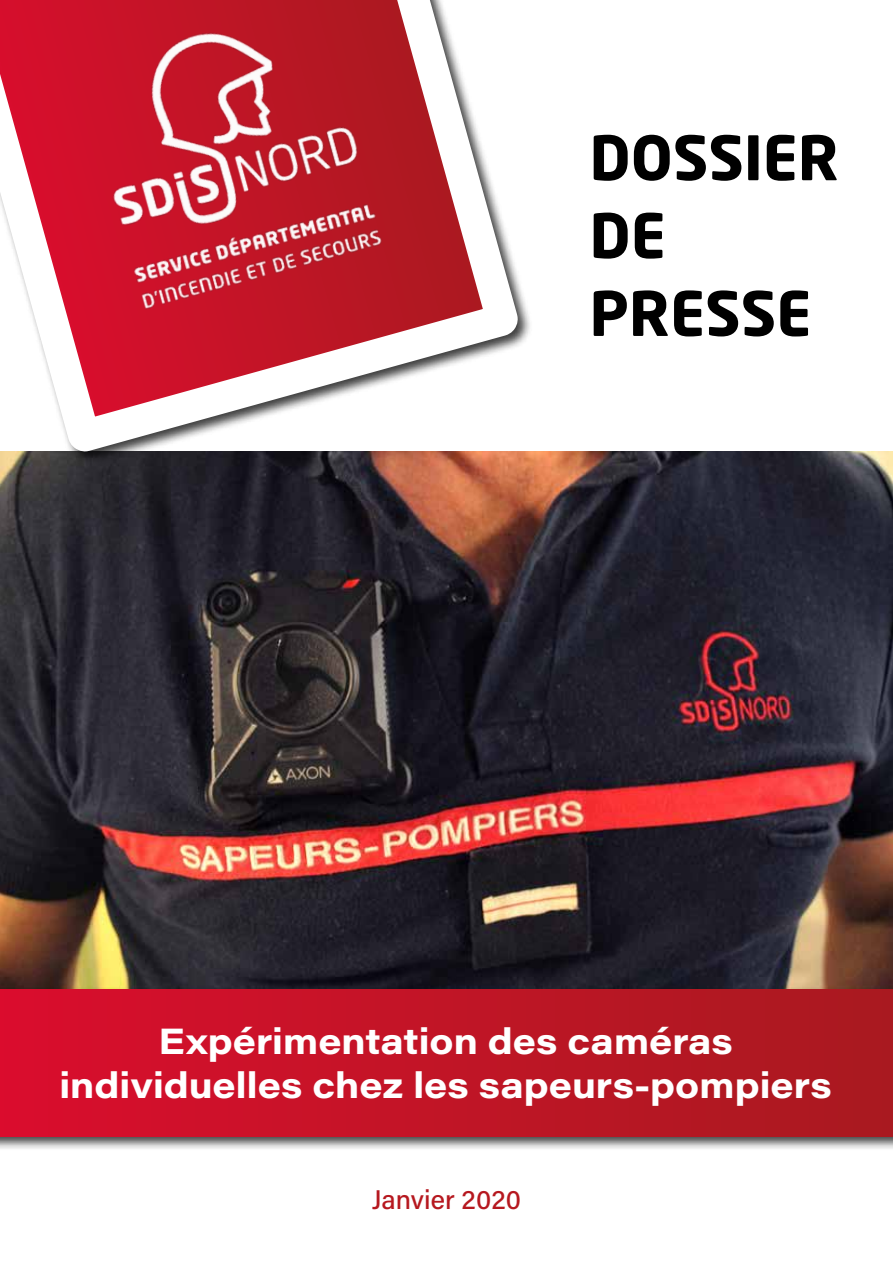
<style>
.page{position:relative;width:893px;height:1263px;background:#fff}
.page>*{position:absolute;margin:0;border:0;box-sizing:border-box;transform-origin:0 0}
.t1{font:700 60.6px/77.8px "Neo Sans";color:#000}
.t2{font:36px/43.5px "Acumin Variable Concept";letter-spacing:.14em;color:#fff;text-align:center}
.t3{font:27px "Acumin Variable Concept";letter-spacing:.03em;color:#b6181f}
</style>
<div class="page">
<img style="left:0;top:451px;width:893px;height:535px">
<div style="left:0;top:986px;width:893px;height:165px;background:#000;opacity:.75"></div>
<div style="left:0;top:989px;width:893px;height:147px;background:linear-gradient(to right,#da0e2d,#a81a1f)"></div>
<svg style="left:0;top:0;width:540px;height:474px"></svg>
<img style="left:53px;top:0;width:357px;height:334px">
<h1 class="t1" style="left:589px;top:123px;width:251px">DOSSIER<br>DE<br>PRESSE</h1>
<p class="t2" style="left:59px;top:1018px;width:769px">Expérimentation des caméras individuelles chez les sapeurs-pompiers</p>
<p class="t3" style="left:372px;top:1181px;width:150px">Janvier 2020</p>
</div>
